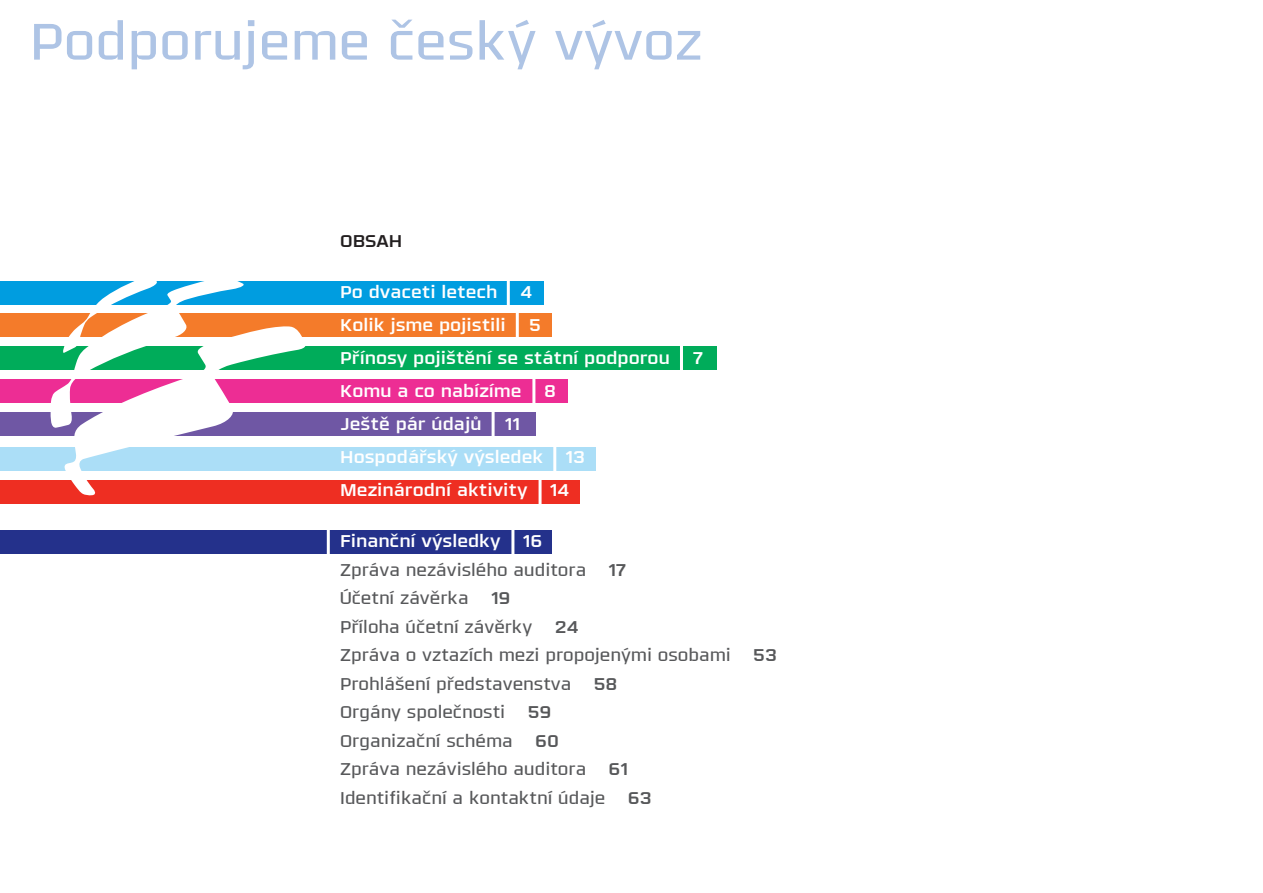
<style>
.page{position:relative;width:1263px;height:893px;background:#fff}
.page>*{position:absolute;margin:0;border:0;box-sizing:border-box;transform-origin:0 0}
.t1{font:300 54px "Olney";color:#aec4e5}
.t2{font:300 18px/28.5px "Olney";color:#57585a}
.t3{font:500 18px/33px "Olney";color:#fff}
.t4{font:500 18px "Olney";color:#231f20}
.s1{font-weight:500;color:#fff}
.s2{font-weight:500}
</style>
<div class="page">
<div style="left:0;top:281px;width:543px;height:23px;background:#009de0"></div>
<div style="left:0;top:314px;width:552px;height:23px;background:#f47b2a"></div>
<div style="left:0;top:347px;width:716px;height:23px;background:#00ac5a"></div>
<div style="left:0;top:380px;width:568px;height:23px;background:#ed2d94"></div>
<div style="left:0;top:413px;width:536px;height:23px;background:#6f57a4"></div>
<div style="left:0;top:448px;width:595px;height:23px;background:#abdef7"></div>
<div style="left:0;top:480px;width:580px;height:23px;background:#ee2e22"></div>
<div style="left:0;top:530px;width:551px;height:24px;background:#24318b"></div>
<hr style="left:507px;top:277px;width:3px;height:34px;background:#fff">
<hr style="left:516px;top:311px;width:3px;height:34px;background:#fff">
<hr style="left:680px;top:342px;width:3px;height:34px;background:#fff">
<hr style="left:532px;top:377px;width:3px;height:34px;background:#fff">
<hr style="left:492px;top:405px;width:3px;height:34px;background:#fff">
<hr style="left:327px;top:525px;width:3px;height:34px;background:#fff">
<svg style="left:51px;top:281px;width:255px;height:214px"></svg>
<hr style="left:553px;top:438px;width:3px;height:34px;background:#fff">
<svg style="left:538px;top:480px;width:4px;height:24px"></svg>
<hr style="left:511px;top:525px;width:3px;height:35px;background:#fff">
<h1 class="t1" style="left:30px;top:20px;width:674px">Podporujeme český vývoz</h1>
<p class="t4" style="left:340px;top:234px;width:64px">OBSAH</p>
<p class="t3" style="left:340px;top:277px;width:159px">Po dvaceti letech</p>
<p class="t3" style="left:521px;top:277px;width:13px">4</p>
<p class="t3" style="left:340px;top:310px;width:167px">Kolik jsme pojistili</p>
<p class="t3" style="left:340px;top:310px;width:331px;text-indent:189px">5<br>Přínosy pojištění se státní podporou</p>
<p class="t3" style="left:693px;top:343px;width:11px">7</p>
<p class="t3" style="left:340px;top:376px;width:217px">Komu a co nabízíme 8<br>Ještě pár údajů</p>
<p class="t3" style="left:340px;top:409px;width:246px;text-indent:165px">11<br>Hospodářský výsledek 13<br>Mezinárodní aktivity 14</p>
<p class="t2" style="left:340px;top:528px;width:438px"><span class="s1">Finanční výsledky 16<br></span>Zpráva nezávislého auditora <span class="s2">17<br></span>Účetní závěrka <span class="s2">19<br></span>Příloha účetní závěrky <span class="s2">24<br></span>Zpráva o vztazích mezi propojenými osobami <span class="s2">53<br></span>Prohlášení představenstva <span class="s2">58<br></span>Orgány společnosti <span class="s2">59<br></span>Organizační schéma <span class="s2">60<br></span>Zpráva nezávislého auditora <span class="s2">61<br></span>Identifikační a kontaktní údaje <span class="s2">63</span></p>
</div>
